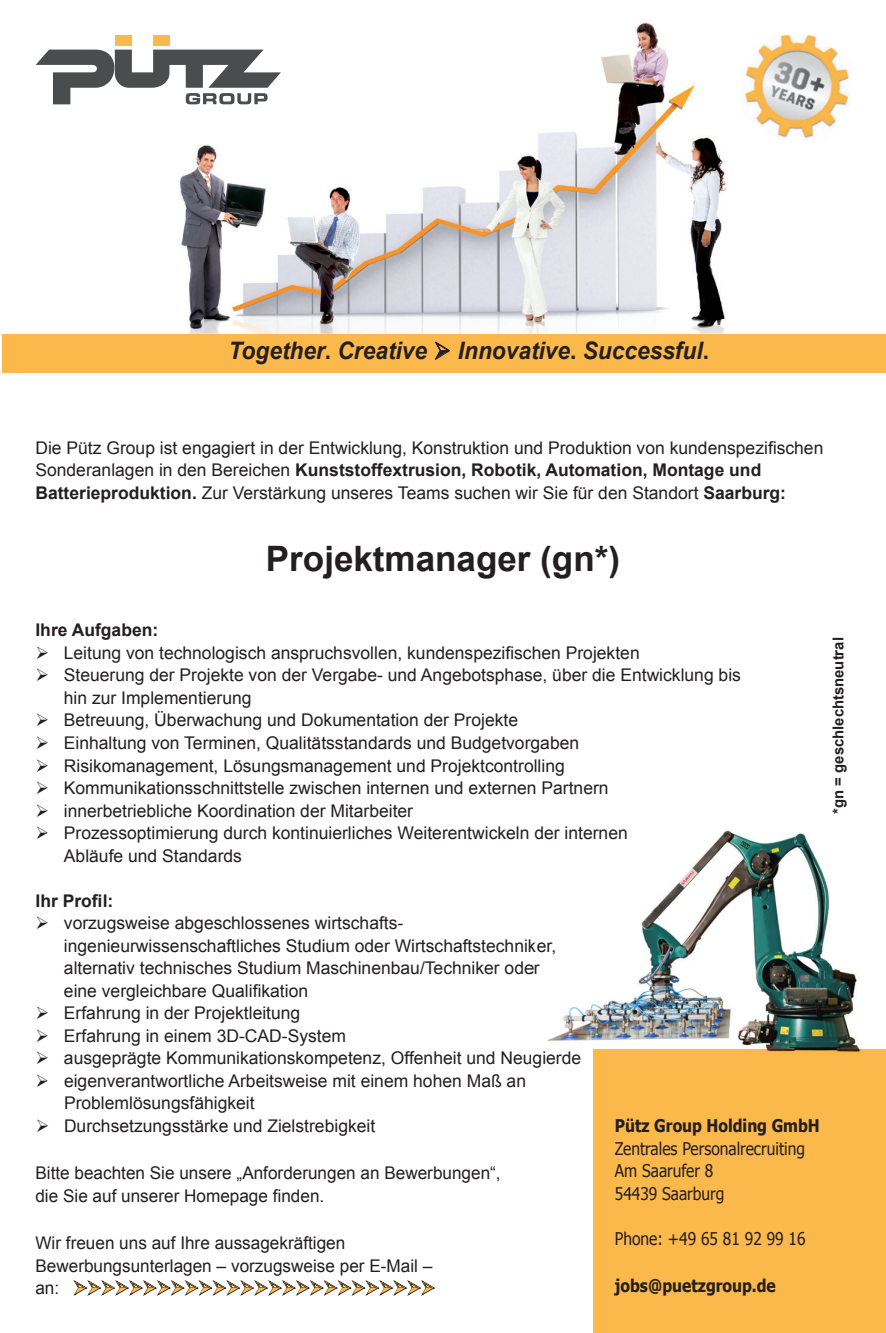
<style>
.page{position:relative;width:886px;height:1333px;background:#fff}
.page>*{position:absolute;margin:0;border:0;box-sizing:border-box;transform-origin:0 0}
.t1{font:700 35px "Arial";color:#231f20}
.t2{font:italic 700 24px "Arial";color:#231f20;scale:.94 1}
.t3{font:17.5px/22.5px "Arial";color:#231f20}
.t4{font:17.5px/22.5px "Tahoma";color:#231f20;scale:.89 1}
.t5{font:700 17.5px "Tahoma";color:#231f20;scale:.89 1}
.t6{font:700 17.5px "Arial";color:#231f20}
.t7{font:700 15px "Arial";color:#231f20}
.s1{font-style:normal}
.s2{font-weight:700}
.s3{color:#fcb94b}
</style>
<div class="page">
<svg style="left:73px;top:1280px;width:362px;height:16px"></svg>
<div style="left:594px;top:1049px;width:292px;height:283px;background:#fcb94b"></div>
<img style="left:153px;top:22px;width:574px;height:311px">
<div style="left:2px;top:334px;width:884px;height:39px;background:#fcb94b"></div>
<div style="left:115px;top:35px;width:17px;height:11px;background:#fcb94b"></div>
<div style="left:153px;top:35px;width:16px;height:11px;background:#fcb94b"></div>
<svg style="left:36px;top:50px;width:245px;height:54px"></svg>
<img style="left:745px;top:35px;width:105px;height:104px">
<img style="left:547px;top:830px;width:313px;height:231px">
<svg style="left:435px;top:341px;width:15px;height:19px"></svg>
<h2 class="t2" style="left:229px;top:335px;width:513px">Together<span class="s1">.</span> Creative ➢ Innovative<span class="s1">.</span> Successful<span class="s1">.</span></h2>
<p class="t3" style="left:35px;top:436px;width:789px">Die Pütz Group ist engagiert in der Entwicklung, Konstruktion und Produktion von kundenspezifischen<br>Sonderanlagen in den Bereichen <span class="s2">Kunststoffextrusion, Robotik, Automation, Montage und<br>Batterieproduktion.</span> Zur Verstärkung unseres Teams suchen wir Sie für den Standort <span class="s2">Saarburg:</span></p>
<h1 class="t1" style="left:266px;top:535px;width:355px">Projektmanager (gn*)</h1>
<p class="t6" style="left:35px;top:618px;width:124px">Ihre Aufgaben:</p>
<p class="t3" style="left:64px;top:641px;width:679px">Leitung von technologisch anspruchsvollen, kundenspezifischen Projekten<br>Steuerung der Projekte von der Vergabe- und Angebotsphase, über die Entwicklung bis hin zur Implementierung<br>Betreuung, Überwachung und Dokumentation der Projekte<br>Einhaltung von Terminen, Qualitätsstandards und Budgetvorgaben<br>Risikomanagement, Lösungsmanagement und Projektcontrolling Kommunikationsschnittstelle zwischen internen und externen Partnern innerbetriebliche Koordination der Mitarbeiter<br>Prozessoptimierung durch kontinuierliches Weiterentwickeln der internen<br>Abläufe und Standards</p>
<p class="t6" style="left:36px;top:888px;width:79px">Ihr Profil:</p>
<p class="t3" style="left:64px;top:911px;width:519px">vorzugsweise abgeschlossenes wirtschafts&shy;ingenieurwissenschaftliches Studium oder Wirtschaftstechniker, alternativ technisches Studium Maschinenbau/Techniker oder<br>eine vergleichbare Qualifikation<br>Erfahrung in der Projektleitung<br>Erfahrung in einem 3D-CAD-System<br>ausgeprägte Kommunikationskompetenz, Offenheit und Neugierde eigenverantwortliche Arbeitsweise mit einem hohen Maß an Problemlösungsfähigkeit<br>Durchsetzungsstärke und Zielstrebigkeit</p>
<p class="t3" style="left:35px;top:1161px;width:467px">Bitte beachten Sie unsere „Anforderungen an Bewerbungen“, die Sie auf unserer Homepage finden.</p>
<p class="t3" style="left:35px;top:1231px;width:398px">Wir freuen uns auf Ihre aussagekräftigen<br>Bewerbungsunterlagen – vorzugsweise per E-Mail – an: <span class="s3">➢➢➢➢➢➢➢➢➢➢➢➢➢➢➢➢➢➢➢➢➢➢➢➢➢➢</span></p>
<p class="t5" style="left:615px;top:1113px;width:232px">Pütz Group Holding GmbH</p>
<p class="t4" style="left:615px;top:1136px;width:215px">Zentrales Personalrecruiting<br>Am Saarufer 8<br>54439 Saarburg</p>
<p class="t4" style="left:615px;top:1226px;width:216px">Phone: +49 65 81 92 99 16</p>
<p class="t5" style="left:615px;top:1273px;width:182px">jobs@puetzgroup.de</p>
<p class="t7" style="left:828px;top:813px;width:178px;rotate:-90deg">*gn = geschlechtsneutral</p>
</div>
